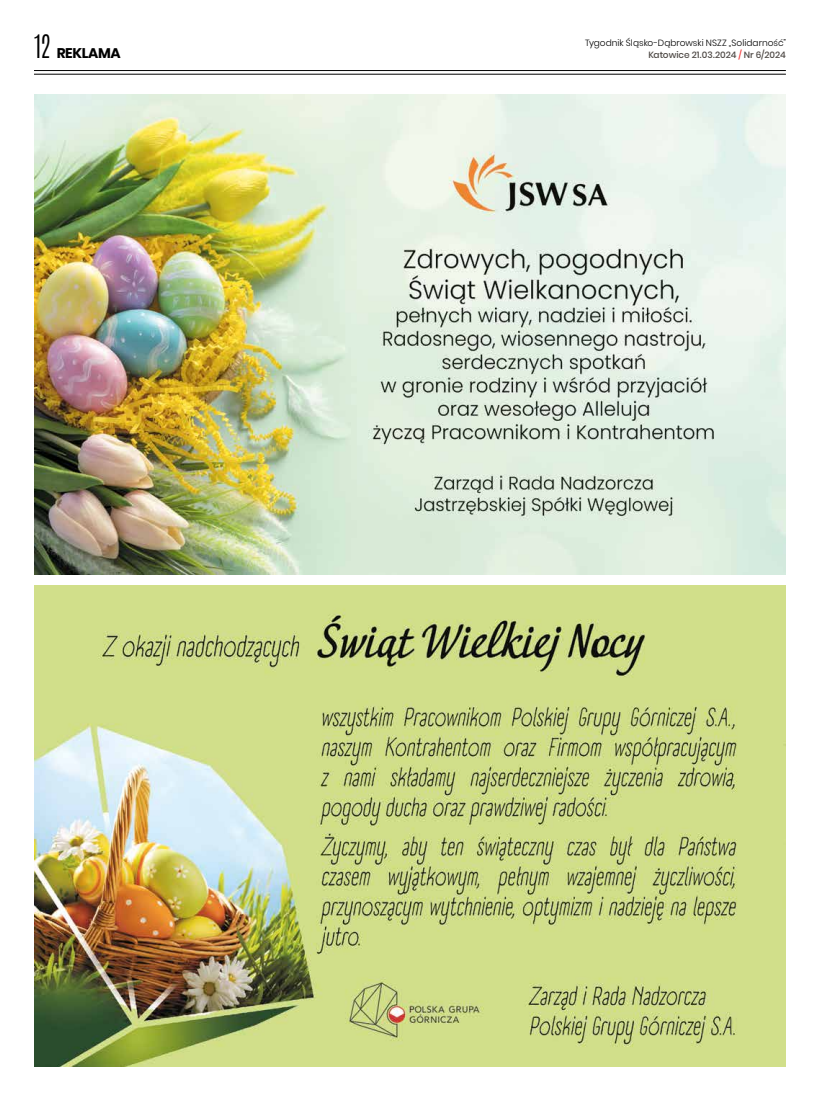
<style>
.page{position:relative;width:820px;height:1106px;background:#fff}
.page>*{position:absolute;margin:0;border:0;box-sizing:border-box;transform-origin:0 0}
.t1{font:700 14px "Poppins";letter-spacing:-.025em;color:#000}
.t2{font:300 9px "Poppins";color:#000}
.t3{font:500 9px "Poppins";color:#4f4a46}
.s1{font-family:"Antonio";font-weight:300;font-size:27px}
.s2{color:#f13c3c}
</style>
<div class="page">
<img style="left:34px;top:94px;width:751px;height:480px">
<img style="left:34px;top:586px;width:751px;height:480px">
<hr style="left:34px;top:70px;width:751px;height:1px;background:#000">
<hr style="left:34px;top:74px;width:751px;height:1px;background:#000">
<h1 class="t1" style="left:34px;top:45px;width:88px"><span class="s1">12</span> REKLAMA</h1>
<p class="t2" style="left:585px;top:38px;width:202px">Tygodnik Śląsko-Dąbrowski NSZZ „Solidarność”</p>
<p class="t3" style="left:648px;top:50px;width:139px">Katowice 21.03.2024 <span class="s2">/</span> Nr 6/2024</p>
</div>
